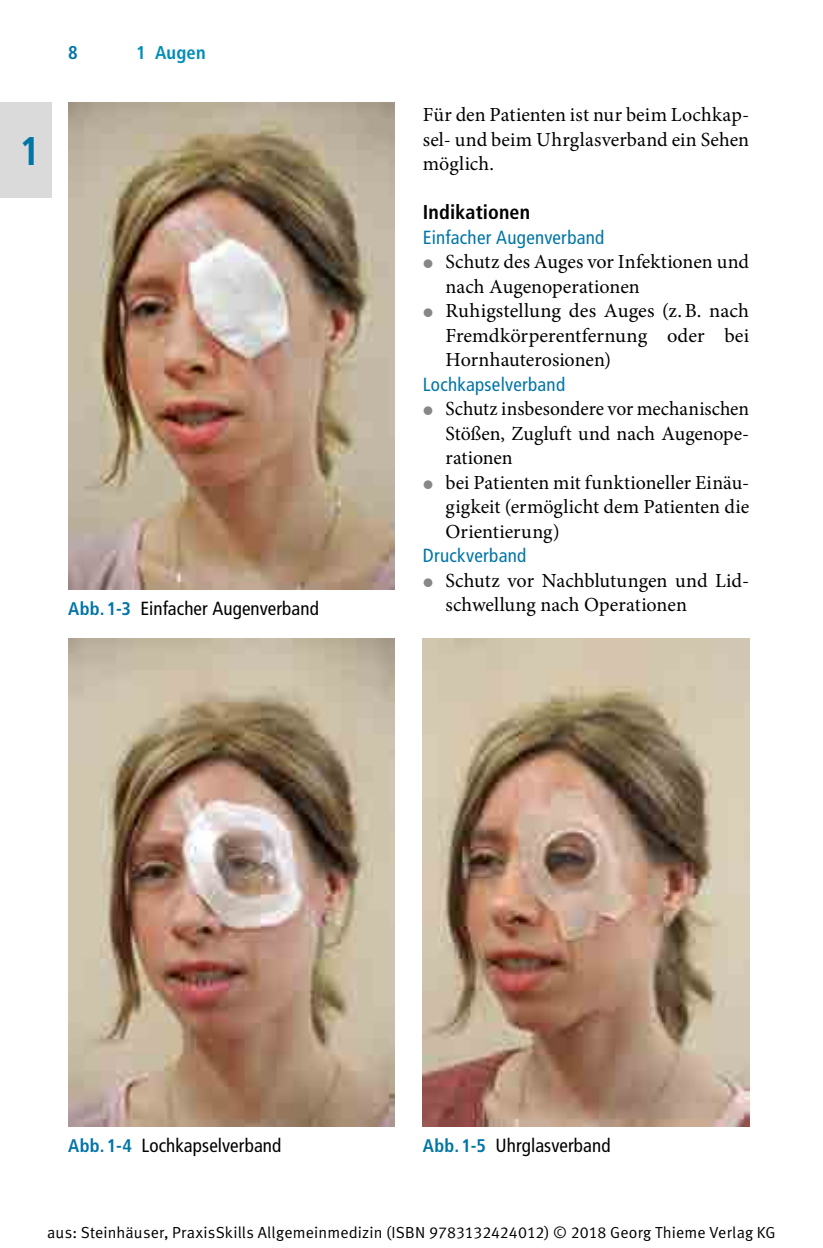
<style>
.page{position:relative;width:823px;height:1248px;background:#fff}
.page>*{position:absolute;margin:0;border:0;box-sizing:border-box;transform-origin:0 0}
.t1{font:700 condensed 40px "Frutiger LT Pro";color:#0075a6}
.t2{font:20px/24.4px "Minion Pro";color:#000}
.t3{font:700 condensed 20px "Frutiger LT Pro";letter-spacing:.01em;color:#000}
.t4{font:condensed 19px "Frutiger LT Pro";letter-spacing:.005em;color:#000}
.t5{font:condensed 19px "Frutiger LT Pro";letter-spacing:.015em;color:#0075a6}
.t6{font:700 condensed 18.4px "Frutiger LT Pro";letter-spacing:.015em;color:#008db9}
.t7{font:700 condensed 18.4px "Frutiger LT Pro";color:#0075a6}
.t8{font:16px "Meta Normal LF";letter-spacing:.01em;color:#000}
.s1{font-weight:700;font-size:18.2px;color:#0075a6}
</style>
<div class="page">
<div style="left:0;top:102px;width:51px;height:95px;background:#dadada"></div>
<img style="left:68px;top:638px;width:326px;height:487px">
<img style="left:422px;top:638px;width:326px;height:487px">
<img style="left:68px;top:102px;width:326px;height:487px">
<h1 class="t1" style="left:19px;top:127px;width:22px">1</h1>
<p class="t7" style="left:68px;top:42px;width:11px">8</p>
<p class="t6" style="left:136px;top:42px;width:71px">1 Augen</p>
<p class="t4" style="left:68px;top:597px;width:252px"><span class="s1">Abb. 1-3</span> Einfacher Augenverband</p>
<p class="t2" style="left:422px;top:103px;width:327px;text-align:justify">Für den Patienten ist nur beim Lochkap&shy;sel- und beim Uhrglasverband ein Sehen möglich.</p>
<p class="t3" style="left:422px;top:200px;width:109px">Indikationen</p>
<p class="t5" style="left:422px;top:226px;width:183px">Einfacher Augenverband</p>
<p class="t2" style="left:445px;top:250px;width:305px">Schutz des Auges vor Infektionen und nach Augenoperationen<br>Ruhigstellung des Auges (z.B. nach<br>Fremdkörperentfernung oder bei<br>Hornhauterosionen)</p>
<p class="t5" style="left:422px;top:373px;width:144px">Lochkapselverband</p>
<p class="t2" style="left:445px;top:397px;width:305px">Schutz insbesondere vor mechanischen<br>Stößen, Zugluft und nach Augenope&shy;rationen<br>bei Patienten mit funktioneller Einäu&shy;gigkeit (ermöglicht dem Patienten die<br>Orientierung)</p>
<p class="t5" style="left:422px;top:544px;width:105px">Druckverband</p>
<p class="t2" style="left:445px;top:568px;width:305px">Schutz vor Nachblutungen und Lid&shy;schwellung nach Operationen</p>
<p class="t4" style="left:68px;top:1133px;width:215px"><span class="s1">Abb. 1-4</span> Lochkapselverband</p>
<p class="t4" style="left:422px;top:1133px;width:189px"><span class="s1">Abb. 1-5</span> Uhrglasverband</p>
<p class="t8" style="left:47px;top:1222px;width:729px">aus: Steinhäuser, PraxisSkills Allgemeinmedizin (ISBN 9783132424012) © 2018 Georg Thieme Verlag KG</p>
</div>
